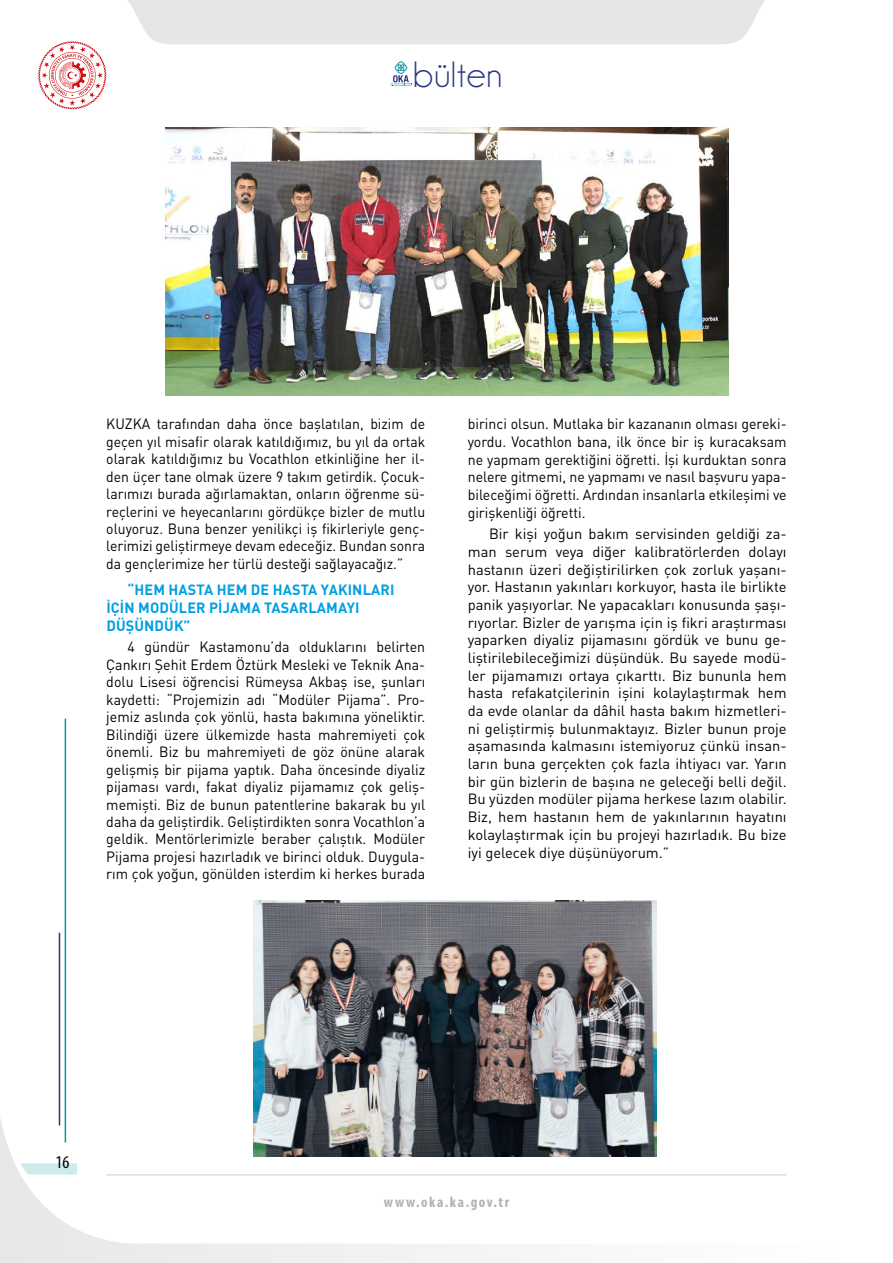
<style>
.page{position:relative;width:893px;height:1263px;background:#fff}
.page>*{position:absolute;margin:0;border:0;box-sizing:border-box;transform-origin:0 0}
.t1{font:36.9px "Champagne&Limousines";letter-spacing:.02em;color:#283583}
.t2{font:condensed 18px "Myriad Pro";color:#000}
.t3{font:700 condensed 15px "Myriad Pro";letter-spacing:.105em;color:#b3b2b2}
.t4{font:14.7px/17.4px "DIN Pro";color:#000;text-align:justify;scale:.96 1}
.t5{font:14.7px/17.7px "DIN Pro";color:#000;text-align:justify}
.t6{font:14.7px/17.4px "DIN Pro";color:#000;text-align:justify;scale:.95 1}
.t7{font:700 14.7px/17.7px "DIN Pro";letter-spacing:.01em;color:#009fe3}
</style>
<div class="page">
<svg style="left:0;top:1053px;width:787px;height:210px"></svg>
<svg style="left:20px;top:1163px;width:57px;height:11px"></svg>
<hr style="left:65px;top:719px;width:1px;height:423px;background:#009aa3">
<hr style="left:59px;top:933px;width:1px;height:192px;background:#283583">
<hr style="left:106px;top:1174px;width:681px;height:1px;background:#000">
<svg style="left:38px;top:0;width:727px;height:109px"></svg>
<img style="left:166px;top:128px;width:562px;height:267px">
<img style="left:253px;top:900px;width:403px;height:257px">
<h1 class="t1" style="left:413px;top:56px;width:91px">bülten</h1>
<p class="t6" style="left:106px;top:415px;width:337px">KUZKA tarafından daha önce başlatılan, bizim de geçen yıl misafir olarak katıldığımız, bu yıl da ortak olarak katıldığımız bu Vocathlon etkinliğine her il&shy;den üçer tane olmak üzere 9 takım getirdik. Çocuk&shy;larımızı burada ağırlamaktan, onların öğrenme sü&shy;reçlerini ve heyecanlarını gördükçe bizler de mutlu oluyoruz. Buna benzer yenilikçi iş fikirleriyle genç&shy;lerimizi geliştirmeye devam edeceğiz. Bundan sonra da gençlerimize her türlü desteği sağlayacağız.”</p>
<p class="t7" style="left:106px;top:580px;width:290px;text-indent:21px">“HEM HASTA HEM DE HASTA YAKINLARI<br>I ÇI N MODÜLER PIJAMA TASARLAMAYI<br>DÜŞÜNDÜK”</p>
<p class="t4" style="left:106px;top:638px;width:334px;text-indent:21px">4 gündür Kastamonu’da olduklarını belirten Çankırı Şehit Erdem Öztürk Mesleki ve Teknik Ana&shy;dolu Lisesi öğrencisi Rümeysa Akbaş ise, şunları kaydetti: “Projemizin adı “Modüler Pijama”. Pro&shy;jemiz aslında çok yönlü, hasta bakımına yöneliktir.<br>Bilindiği üzere ülkemizde hasta mahremiyeti çok önemli. Biz bu mahremiyeti de göz önüne alarak gelişmiş bir pijama yaptık. Daha öncesinde diyaliz pijaması vardı, fakat diyaliz pijamamız çok geliş&shy;memişti. Biz de bunun patentlerine bakarak bu yıl daha da geliştirdik. Geliştirdikten sonra Vocathlon’a geldik. Mentörlerimizle beraber çalıştık. Modüler Pijama projesi hazırladık ve birinci olduk. Duygula&shy;rım çok yoğun, gönülden isterdim ki herkes burada</p>
<p class="t4" style="left:468px;top:415px;width:334px">birinci olsun. Mutlaka bir kazananın olması gereki&shy;yordu. Vocathlon bana, ilk önce bir iş kuracaksam ne yapmam gerektiğini öğretti. İşi kurduktan sonra nelere gitmemi, ne yapmamı ve nasıl başvuru yapa&shy;bileceğimi öğretti. Ardından insanlarla etkileşimi ve girişkenliği öğretti.</p>
<p class="t5" style="left:468px;top:525px;width:320px;text-indent:21px">Bir kişi yoğun bakım servisinden geldiği za&shy;man serum veya diğer kalibratörlerden dolayı hastanın üzeri değiştirilirken çok zorluk yaşanı&shy;yor. Hastanın yakınları korkuyor, hasta ile birlikte panik yaşıyorlar. Ne yapacakları konusunda şaşı&shy;rıyorlar. Bizler de yarışma için iş fikri araştırması yaparken diyaliz pijamasını gördük ve bunu ge&shy;liştirilebileceğimizi düşündük. Bu sayede modü&shy;ler pijamamızı ortaya çıkarttı. Biz bununla hem hasta refakatçilerinin işini kolaylaştırmak hem da evde olanlar da dâhil hasta bakım hizmetleri&shy;ni geliştirmiş bulunmaktayız. Bizler bunun proje aşamasında kalmasını istemiyoruz çünkü insan&shy;ların buna gerçekten çok fazla ihtiyacı var. Yarın bir gün bizlerin de başına ne geleceği belli değil.<br>Bu yüzden modüler pijama herkese lazım olabilir.<br>Biz, hem hastanın hem de yakınlarının hayatını kolaylaştırmak için bu projeyi hazırladık. Bu bize iyi gelecek diye düşünüyorum.”</p>
<p class="t2" style="left:56px;top:1152px;width:15px">16</p>
<p class="t3" style="left:384px;top:1193px;width:127px">www.oka.ka.gov.tr</p>
</div>
